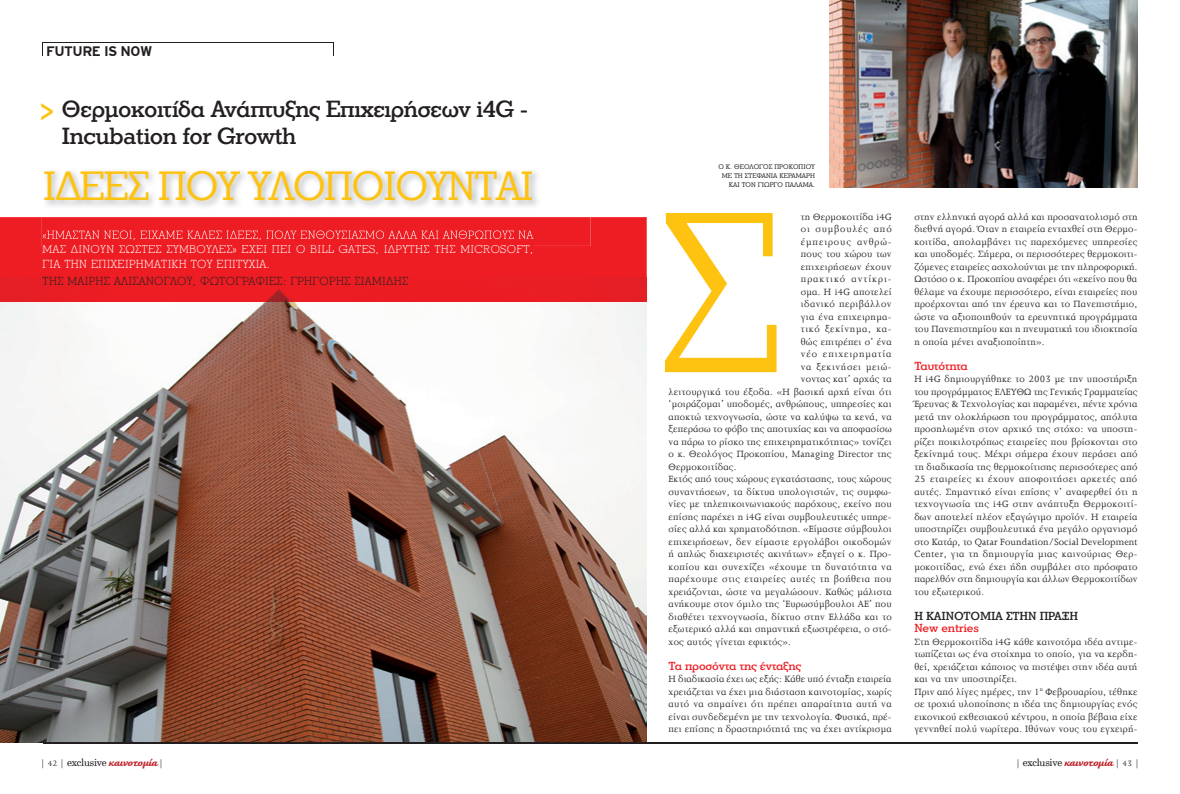
<style>
.page{position:relative;width:1180px;height:794px;background:#fff}
.page>*{position:absolute;margin:0;border:0;box-sizing:border-box;transform-origin:0 0}
.t1{font:265.7px "Joanna Hel";color:#fec210;scale:.91 1}
.t2{font:42px "PF Litho Text";letter-spacing:-.04em;color:#fec210}
.t3{font:500 24px/27px "PF Litho Text";letter-spacing:-.03em;color:#231f20}
.t4{font:700 14px "Interstate Gr";letter-spacing:-.035em;color:#231f20}
.t5{font:300 12px/14.5px "PF Litho Text";letter-spacing:.03em;color:#fff}
.t6{font:300 12px "PF Litho Text";letter-spacing:.03em;color:#231f20}
.t7{font:500 12px "PF Litho Text";letter-spacing:-.015em;color:#ee1d23}
.t8{font:500 12px "PF Litho Text";letter-spacing:-.015em;color:#231f20}
.t9{font:11px "Tartine Script Gr Bld";color:#c0262d}
.t10{font:10.5px/12.5px "Joanna Hel";letter-spacing:.02em;color:#231f20;text-align:justify}
.t11{font:10.5px "Joanna Hel";letter-spacing:.045em;color:#231f20}
.t12{font:10.5px "Joanna Hel";letter-spacing:.04em;color:#231f20}
.t13{font:10.5px "Joanna Hel";letter-spacing:.085em;color:#231f20}
.t14{font:10.5px "Joanna Hel";letter-spacing:.095em;color:#231f20}
.t15{font:10.5px "Joanna Hel";letter-spacing:.07em;color:#231f20}
.t16{font:10.5px "Joanna Hel";letter-spacing:.06em;color:#231f20}
.t17{font:10.5px "Joanna Hel";letter-spacing:.08em;color:#231f20}
.t18{font:7px/9px "PF Litho Text";color:#231f20;text-align:right}
.s1{font-weight:700;font-size:31px;color:#fec210}
.s2{font-family:"Joanna Hel";font-size:9px;color:#231f20}
.s3{font-family:"UB Century";font-size:10px;color:#231f20}
</style>
<div class="page">
<img style="left:0;top:301px;width:646px;height:441px">
<hr style="left:43px;top:742px;width:1094px;height:1px;background:#231f20">
<hr style="left:43px;top:43px;width:291px;height:1px;background:#231f20">
<svg style="left:333px;top:44px;width:1px;height:12px"></svg>
<div style="left:0;top:217px;width:646px;height:84px;background:#ee1d23"></div>
<div style="left:43px;top:246px;width:490px;height:8px;background:#ee1d23"></div>
<img style="left:41px;top:170px;width:549px;height:76px">
<img style="left:43px;top:230px;width:490px;height:10px">
<img style="left:43px;top:245px;width:490px;height:1px">
<img style="left:829px;top:0;width:308px;height:188px">
<h3 class="t4" style="left:46px;top:43px;width:108px">FUTURE IS NOW</h3>
<h3 class="t3" style="left:62px;top:95px;width:468px;text-indent:-23px"><span class="s1">&gt;</span> Θερµοκοιτίδα Ανάπτυξης Επιχειρήσεων i4G -<br>Incubation for Growth</h3>
<h2 class="t2" style="left:43px;top:160px;width:492px">Ι∆ΕΕΣ ΠΟΥ ΥΛΟΠΟΙΟΥΝΤΑΙ</h2>
<p class="t18" style="left:718px;top:162px;width:98px">Ο Κ. ΘΕΟΛΟΓΟΣ ΠΡΟΚΟΠΙΟΥ<br>ΜΕ ΤΗ ΣΤΕΦΑΝΙΑ ΚΕΡΑΜΑΡΗ<br>ΚΑΙ ΤΟΝ ΓΙΩΡΓΟ ΠΑΛΑΜΑ.</p>
<p class="t5" style="left:43px;top:242px;width:492px">ΜΑΣ ∆ΙΝΟΥΝ ΣΩΣΤΕΣ ΣΥΜΒΟΥΛΕΣ» ΕΧΕΙ ΠΕΙ Ο BILL GATES, Ι∆ΡΥΤΗΣ ΤΗΣ MICROSOFT,<br>ΓΙΑ ΤΗΝ ΕΠΙΧΕΙΡΗΜΑΤΙΚΗ ΤΟΥ ΕΠΙΤΥΧΙΑ.</p>
<p class="t6" style="left:43px;top:273px;width:367px">ΤΗΣ ΜΑΙΡΗΣ ΑΛΙΣΑΝΟΓΛΟΥ, ΦΩΤΟΓΡΑΦΙΕΣ: ΓΡΗΓΟΡΗΣ ΣΙΑΜΙ∆ΗΣ</p>
<h1 class="t1" style="left:656px;top:152px;width:141px">Σ</h1>
<p class="t10" style="left:800px;top:210px;width:92px">τη Θερµοκοιτίδα i4G</p>
<p class="t17" style="left:800px;top:224px;width:92px">οι συµβουλές από</p>
<p class="t13" style="left:800px;top:236px;width:92px">έµπειρους ανθρώ-</p>
<p class="t10" style="left:800px;top:248px;width:92px">πους του χώρου των</p>
<p class="t10" style="left:800px;top:260px;width:92px">επιχειρήσεων έχουν</p>
<p class="t14" style="left:800px;top:273px;width:92px">πρακτικό αντίκρι-</p>
<p class="t10" style="left:800px;top:285px;width:92px">σµα. Η i4G αποτελεί</p>
<p class="t11" style="left:800px;top:298px;width:92px">ιδανικό περιβάλλον</p>
<p class="t10" style="left:800px;top:310px;width:92px">για ένα επιχειρηµα-</p>
<p class="t15" style="left:800px;top:323px;width:92px">τικό ξεκίνηµα, κα-</p>
<p class="t10" style="left:800px;top:335px;width:92px">θώς επιτρέπει σ’ ένα</p>
<p class="t13" style="left:800px;top:348px;width:92px">νέο επιχειρηµατία</p>
<p class="t16" style="left:800px;top:361px;width:92px">να ξεκινήσει µειώ-</p>
<p class="t10" style="left:800px;top:373px;width:92px">νοντας κατ’ αρχάς τα</p>
<p class="t10" style="left:668px;top:385px;width:224px">λειτουργικά του έξοδα. «Η βασική αρχή είναι ότι</p>
<p class="t10" style="left:668px;top:398px;width:224px">‘µοιράζοµαι’ υποδοµές, ανθρώπους, υπηρεσίες και</p>
<p class="t10" style="left:668px;top:410px;width:224px">αποκτώ τεχνογνωσία, ώστε να καλύψω τα κενά, να</p>
<p class="t10" style="left:668px;top:423px;width:224px">ξεπεράσω το φόβο της αποτυχίας και να αποφασίσω</p>
<p class="t10" style="left:668px;top:435px;width:224px">να πάρω το ρίσκο της επιχειρηµατικότητας» τονίζει</p>
<p class="t10" style="left:668px;top:448px;width:224px">ο κ. Θεολόγος Προκοπίου, Managing Director της</p>
<p class="t10" style="left:668px;top:460px;width:69px">Θερµοκοιτίδας.</p>
<p class="t10" style="left:668px;top:473px;width:224px">Εκτός από τους χώρους εγκατάστασης, τους χώρους</p>
<p class="t10" style="left:668px;top:485px;width:224px">συναντήσεων, τα δίκτυα υπολογιστών, τις συµφω-</p>
<p class="t10" style="left:668px;top:498px;width:224px">νίες µε τηλεπικοινωνιακούς παρόχους, εκείνο που</p>
<p class="t10" style="left:668px;top:510px;width:224px">επίσης παρέχει η i4G είναι συµβουλευτικές υπηρε-</p>
<p class="t10" style="left:668px;top:523px;width:224px">σίες αλλά και χρηµατοδότηση. «Είµαστε σύµβουλοι</p>
<p class="t10" style="left:668px;top:535px;width:224px">επιχειρήσεων, δεν είµαστε εργολάβοι οικοδοµών</p>
<p class="t10" style="left:668px;top:548px;width:224px">ή απλώς διαχειριστές ακινήτων» εξηγεί ο κ. Προ-</p>
<p class="t12" style="left:668px;top:561px;width:224px">κοπίου και συνεχίζει «έχουµε τη δυνατότητα να</p>
<p class="t11" style="left:668px;top:573px;width:224px">παρέχουµε στις εταιρείες αυτές τη βοήθεια που</p>
<p class="t10" style="left:668px;top:585px;width:224px">χρειάζονται, ώστε να µεγαλώσουν. Καθώς µάλιστα</p>
<p class="t10" style="left:668px;top:598px;width:224px">ανήκουµε στον όµιλο της ‘Ευρωσύµβουλοι ΑΕ’ που</p>
<p class="t10" style="left:668px;top:610px;width:225px">διαθέτει τεχνογνωσία, δίκτυο στην Ελλάδα και το</p>
<p class="t10" style="left:668px;top:623px;width:224px">εξωτερικό αλλά και σηµαντική εξωστρέφεια, ο στό-</p>
<p class="t10" style="left:668px;top:635px;width:124px">χος αυτός γίνεται εφικτός».</p>
<p class="t7" style="left:668px;top:658px;width:134px">Τα προσόντα της ένταξης</p>
<p class="t10" style="left:668px;top:673px;width:225px">Η διαδικασία έχει ως εξής: Κάθε υπό ένταξη εταιρεία χρειάζεται να έχει µια διάσταση καινοτοµίας, χωρίς αυτό να σηµαίνει ότι πρέπει απαραίτητα αυτή να είναι συνδεδεµένη µε την τεχνολογία. Φυσικά, πρέ&shy;πει επίσης η δραστηριότητά της να έχει αντίκρισµα</p>
<p class="t10" style="left:914px;top:210px;width:225px">στην ελληνική αγορά αλλά και προσανατολισµό στη διεθνή αγορά. Όταν η εταιρεία ενταχθεί στη Θερµο&shy;κοιτίδα, απολαµβάνει τις παρεχόµενες υπηρεσίες και υποδοµές. Σήµερα, οι περισσότερες θερµοκοιτι&shy;ζόµενες εταιρείες ασχολούνται µε την πληροφορική.<br>Ωστόσο ο κ. Προκοπίου αναφέρει ότι «εκείνο που θα θέλαµε να έχουµε περισσότερο, είναι εταιρείες που προέρχονται από την έρευνα και το Πανεπιστήµιο, ώστε να αξιοποιηθούν τα ερευνητικά προγράµµατα του Πανεπιστηµίου και η πνευµατική του ιδιοκτησία η οποία µένει αναξιοποίητη».</p>
<p class="t7" style="left:914px;top:358px;width:55px">Ταυτότητα</p>
<p class="t10" style="left:914px;top:373px;width:225px">Η i4G δηµιουργήθηκε το 2003 µε την υποστήριξη του προγράµµατος ΕΛΕΥΘΩ της Γενικής Γραµµατείας Έρευνας &amp; Τεχνολογίας και παραµένει, πέντε χρόνια µετά την ολοκλήρωση του προγράµµατος, απόλυτα προσηλωµένη στον αρχικό της στόχο: να υποστη&shy;ρίζει ποικιλοτρόπως εταιρείες που βρίσκονται στο ξεκίνηµά τους. Μέχρι σήµερα έχουν περάσει από τη διαδικασία της θερµοκοίτισης περισσότερες από 25 εταιρείες κι έχουν αποφοιτήσει αρκετές από αυτές. Σηµαντικό είναι επίσης ν’ αναφερθεί ότι η τεχνογνωσία της i4G στην ανάπτυξη Θερµοκοιτί&shy;δων αποτελεί πλέον εξαγώγιµο προϊόν. Η εταιρεία υποστηρίζει συµβουλευτικά ένα µεγάλο οργανισµό στο Κατάρ, το Qatar Foundation/Social Development Center, για τη δηµιουργία µιας καινούριας Θερ&shy;µοκοιτίδας, ενώ έχει ήδη συµβάλει στο πρόσφατο παρελθόν στη δηµιουργία και άλλων Θερµοκοιτίδων του εξωτερικού.</p>
<p class="t8" style="left:914px;top:608px;width:165px">Η ΚΑΙΝΟΤΟΜΙΑ ΣΤΗΝ ΠΡΑΞΗ</p>
<p class="t7" style="left:914px;top:621px;width:66px">New entries</p>
<p class="t10" style="left:914px;top:635px;width:224px;text-align:left">Στη Θερµοκοιτίδα i4G κάθε καινοτόµα ιδέα αντιµε&shy;τωπίζεται ως ένα στοίχηµα το οποίο, για να κερδη&shy;θεί, χρειάζεται κάποιος να πιστέψει στην ιδέα αυτή και να την υποστηρίξει.<br>Πριν από λίγες ηµέρες, την 1<sup>η</sup> Φεβρουαρίου, τέθηκε σε τροχιά υλοποίησης η ιδέα της δηµιουργίας ενός εικονικού εκθεσιακού κέντρου, η οποία βέβαια είχε γεννηθεί πολύ νωρίτερα. Ιθύνων νους του εγχειρή-</p>
<p class="t9" style="left:40px;top:756px;width:125px"><span class="s2">| 42 |</span> <span class="s3">exclusive</span> καινοτομία <span class="s2">|</span></p>
<p class="t9" style="left:1015px;top:756px;width:125px"><span class="s2">|</span> <span class="s3">exclusive</span> καινοτομία <span class="s2">| 43 |</span></p>
</div>
